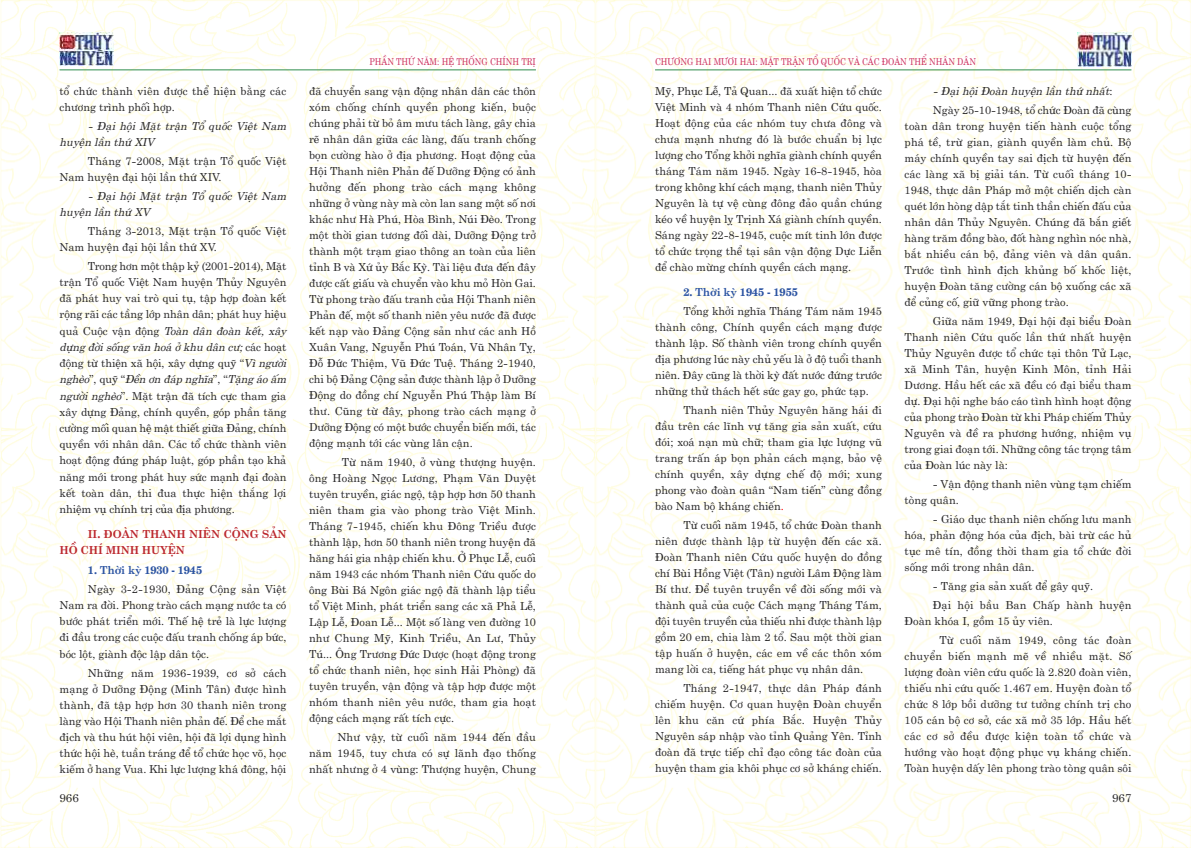
<style>
.page{position:relative;width:1191px;height:848px;background:#fff}
.page>*{position:absolute;margin:0;border:0;box-sizing:border-box;transform-origin:0 0}
.t1{font:11.5px "UTM Centur";color:#272627}
.t2{font:11px/16px "UTM Centur";color:#272627;text-align:justify}
.t3{font:italic 11px/16px "UTM Centur";letter-spacing:.01em;color:#272627}
.t4{font:11px/19px "UTM Centur";letter-spacing:.02em;color:#272627}
.t5{font:700 11px/16.2px "UTM Centur";letter-spacing:-.01em;color:#bb262c}
.t6{font:700 11px "UTM Centur";letter-spacing:-.01em;color:#2c54a2}
.t7{font:9.5px "UTM Centur";color:#cd3160;scale:.85 1}
.s1{font-style:italic}
.s2{color:#f00}
</style>
<div class="page">
<img style="left:0;top:0;width:1191px;height:848px">
<hr style="left:655px;top:70px;width:476px;height:1px;background:#2f8d4d">
<img style="left:1077px;top:33px;width:54px;height:33px">
<img style="left:60px;top:32px;width:53px;height:34px">
<hr style="left:60px;top:69px;width:476px;height:1px;background:#2f8d4d">
<p class="t2" style="left:60px;top:81px;width:228px">tổ chức thành viên được thể hiện bằng các chương trình phối hợp.</p>
<p class="t3" style="left:60px;top:116px;width:228px;text-indent:28px">- Đại hội Mặt trận Tổ quốc Việt Nam huyện lần thứ XIV</p>
<p class="t2" style="left:60px;top:151px;width:228px;text-indent:28px">Tháng 7-2008, Mặt trận Tổ quốc Việt<br>Nam huyện đại hội lần thứ XIV.</p>
<p class="t3" style="left:60px;top:186px;width:228px;text-indent:28px">- Đại hội Mặt trận Tổ quốc Việt Nam huyện lần thứ XV</p>
<p class="t2" style="left:60px;top:221px;width:228px;text-indent:28px">Tháng 3-2013, Mặt trận Tổ quốc Việt<br>Nam huyện đại hội lần thứ XV.</p>
<p class="t2" style="left:60px;top:256px;width:228px;text-indent:28px">Trong hơn một thập kỷ (2001-2014), Mặt trận Tổ quốc Việt Nam huyện Thủy Nguyên đã phát huy vai trò qui tụ, tập hợp đoàn kết rộng rãi các tầng lớp nhân dân; phát huy hiệu quả Cuộc vận động <span class="s1">Toàn dân đoàn kết, xây dựng đời sống văn hoá ở khu dân cư;</span> các hoạt động từ thiện xã hội, xây dựng quỹ “<span class="s1">Vì người nghèo</span>”, quỹ “<span class="s1">Đền ơn đáp nghĩa</span>”, “<span class="s1">Tặng áo ấm người nghèo</span>”. Mặt trận đã tích cực tham gia xây dựng Đảng, chính quyền, góp phần tăng cường mối quan hệ mật thiết giữa Đảng, chính quyền với nhân dân. Các tổ chức thành viên hoạt động đúng pháp luật, góp phần tạo khả năng mới trong phát huy sức mạnh đại đoàn kết toàn dân, thi đua thực hiện thắng lợi nhiệm vụ chính trị của địa phương.</p>
<p class="t5" style="left:60px;top:524px;width:228px;text-indent:28px">II. ĐOÀN THANH NIÊN CỘNG SẢN<br>HỒ CHÍ MINH HUYỆN</p>
<p class="t6" style="left:88px;top:560px;width:116px">1. Thời kỳ 1930 - 1945</p>
<p class="t2" style="left:60px;top:579px;width:228px;text-indent:28px">Ngày 3-2-1930, Đảng Cộng sản Việt Nam ra đời. Phong trào cách mạng nước ta có bước phát triển mới. Thế hệ trẻ là lực lượng đi đầu trong các cuộc đấu tranh chống áp bức, bóc lột, giành độc lập dân tộc.</p>
<p class="t2" style="left:60px;top:663px;width:228px;text-indent:28px">Những năm 1936-1939, cơ sở cách mạng ở Dưỡng Động (Minh Tân) được hình thành, đã tập hợp hơn 30 thanh niên trong làng vào Hội Thanh niên phản đế. Để che mắt địch và thu hút hội viên, hội đã lợi dụng hình thức hội hè, tuần tráng để tổ chức học võ, học kiếm ở hang Vua. Khi lực lượng khá đông, hội</p>
<p class="t1" style="left:60px;top:788px;width:21px">966</p>
<p class="t7" style="left:369px;top:54px;width:197px">PHẦN THỨ NĂM: HỆ THỐNG CHÍNH TRỊ</p>
<p class="t2" style="left:309px;top:81px;width:228px">đã chuyển sang vận động nhân dân các thôn xóm chống chính quyền phong kiến, buộc chúng phải từ bỏ âm mưu tách làng, gây chia rẽ nhân dân giữa các làng, đấu tranh chống bọn cường hào ở địa phương. Hoạt động của Hội Thanh niên Phản đế Dưỡng Động có ảnh hưởng đến phong trào cách mạng không những ở vùng này mà còn lan sang một số nơi khác như Hà Phú, Hòa Bình, Núi Đèo. Trong một thời gian tương đối dài, Dưỡng Động trở thành một trạm giao thông an toàn của liên tỉnh B và Xứ ủy Bắc Kỳ. Tài liệu đưa đến đây được cất giấu và chuyển vào khu mỏ Hòn Gai.<br>Từ phong trào đấu tranh của Hội Thanh niên Phản đế, một số thanh niên yêu nước đã được kết nạp vào Đảng Cộng sản như các anh Hồ Xuân Vang, Nguyễn Phú Toán, Vũ Nhân Tỵ, Đỗ Đức Thiệm, Vũ Đức Tuệ. Tháng 2-1940, chi bộ Đảng Cộng sản được thành lập ở Dưỡng Động do đồng chí Nguyễn Phú Thập làm Bí thư. Cũng từ đây, phong trào cách mạng ở Dưỡng Động có một bước chuyển biến mới, tác động mạnh tới các vùng lân cận.</p>
<p class="t2" style="left:309px;top:452px;width:228px;text-indent:33px">Từ năm 1940, ở vùng thượng huyện. ông Hoàng Ngọc Lương, Phạm Văn Duyệt tuyên truyền, giác ngộ, tập hợp hơn 50 thanh niên tham gia vào phong trào Việt Minh.<br>Tháng 7-1945, chiến khu Đông Triều được thành lập, hơn 50 thanh niên trong huyện đã hăng hái gia nhập chiến khu. Ở Phục Lễ, cuối năm 1943 các nhóm Thanh niên Cứu quốc do ông Bùi Bá Ngôn giác ngộ đã thành lập tiểu tổ Việt Minh, phát triển sang các xã Phả Lễ, Lập Lễ, Đoan Lễ... Một số làng ven đường 10 như Chung Mỹ, Kinh Triều, An Lư, Thủy Tú... Ông Trương Đức Dược (hoạt động trong tổ chức thanh niên, học sinh Hải Phòng) đã tuyên truyền, vận động và tập hợp được một nhóm thanh niên yêu nước, tham gia hoạt động cách mạng rất tích cực.</p>
<p class="t2" style="left:309px;top:727px;width:228px;text-indent:28px">Như vậy, từ cuối năm 1944 đến đầu năm 1945, tuy chưa có sự lãnh đạo thống nhất nhưng ở 4 vùng: Thượng huyện, Chung</p>
<p class="t7" style="left:655px;top:54px;width:379px">CHƯƠNG HAI MƯƠI HAI: MẶT TRẬN TỔ QUỐC VÀ CÁC ĐOÀN THỂ NHÂN DÂN</p>
<p class="t2" style="left:655px;top:81px;width:228px">Mỹ, Phục Lễ, Tả Quan... đã xuất hiện tổ chức Việt Minh và 4 nhóm Thanh niên Cứu quốc.<br>Hoạt động của các nhóm tuy chưa đông và chưa mạnh nhưng đó là bước chuẩn bị lực lượng cho Tổng khởi nghĩa giành chính quyền tháng Tám năm 1945. Ngày 16-8-1945, hòa trong không khí cách mạng, thanh niên Thủy Nguyên là tự vệ cùng đông đảo quần chúng kéo về huyện lỵ Trịnh Xá giành chính quyền.<br>Sáng ngày 22-8-1945, cuộc mít tinh lớn được tổ chức trọng thể tại sân vận động Dực Liễn để chào mừng chính quyền cách mạng.</p>
<p class="t6" style="left:683px;top:282px;width:116px">2. Thời kỳ 1945 - 1955</p>
<p class="t2" style="left:655px;top:301px;width:228px;text-indent:28px">Tổng khởi nghĩa Tháng Tám năm 1945 thành công, Chính quyền cách mạng được thành lập. Số thành viên trong chính quyền địa phương lúc này chủ yếu là ở độ tuổi thanh niên. Đây cũng là thời kỳ đất nước đứng trước những thử thách hết sức gay go, phức tạp.</p>
<p class="t2" style="left:655px;top:400px;width:228px;text-indent:28px">Thanh niên Thủy Nguyên hăng hái đi đầu trên các lĩnh vự tăng gia sản xuất, cứu đói; xoá nạn mù chữ; tham gia lực lượng vũ trang trấn áp bọn phản cách mạng, bảo vệ chính quyền, xây dựng chế độ mới; xung phong vào đoàn quân “Nam tiến” cùng đồng bào Nam bộ kháng chiến<span class="s2">.</span></p>
<p class="t2" style="left:655px;top:515px;width:228px;text-indent:28px">Từ cuối năm 1945, tổ chức Đoàn thanh niên được thành lập từ huyện đến các xã.<br>Đoàn Thanh niên Cứu quốc huyện do đồng chí Bùi Hồng Việt (Tân) người Lâm Động làm Bí thư. Để tuyên truyền về đời sống mới và thành quả của cuộc Cách mạng Tháng Tám, đội tuyên truyền của thiếu nhi được thành lập gồm 20 em, chia làm 2 tổ. Sau một thời gian tập huấn ở huyện, các em về các thôn xóm mang lời ca, tiếng hát phục vụ nhân dân.</p>
<p class="t2" style="left:655px;top:678px;width:228px;text-indent:28px">Tháng 2-1947, thực dân Pháp đánh chiếm huyện. Cơ quan huyện Đoàn chuyển lên khu căn cứ phía Bắc. Huyện Thủy Nguyên sáp nhập vào tỉnh Quảng Yên. Tỉnh đoàn đã trực tiếp chỉ đạo công tác đoàn của huyện tham gia khôi phục cơ sở kháng chiến.</p>
<p class="t2" style="left:933px;top:80px;width:200px;line-height:19px"><span class="s1">- Đại hội Đoàn huyện lần thứ nhất</span>:<br>Ngày 25-10-1948, tổ chức Đoàn đã cùng</p>
<p class="t2" style="left:904px;top:116px;width:228px">toàn dân trong huyện tiến hành cuộc tổng phá tề, trừ gian, giành quyền làm chủ. Bộ máy chính quyền tay sai địch từ huyện đến các làng xã bị giải tán. Từ cuối tháng 10- 1948, thực dân Pháp mở một chiến dịch càn quét lớn hòng dập tắt tinh thần chiến đấu của nhân dân Thủy Nguyên. Chúng đã bắn giết hàng trăm đồng bào, đốt hàng nghìn nóc nhà, bắt nhiều cán bộ, đảng viên và dân quân.<br>Trước tình hình địch khủng bố khốc liệt, huyện Đoàn tăng cường cán bộ xuống các xã để củng cố, giữ vững phong trào.</p>
<p class="t2" style="left:904px;top:311px;width:228px;text-indent:28px">Giữa năm 1949, Đại hội đại biểu Đoàn Thanh niên Cứu quốc lần thứ nhất huyện Thủy Nguyên được tổ chức tại thôn Tử Lạc, xã Minh Tân, huyện Kinh Môn, tỉnh Hải Dương. Hầu hết các xã đều có đại biểu tham dự. Đại hội nghe báo cáo tình hình hoạt động của phong trào Đoàn từ khi Pháp chiếm Thủy Nguyên và đề ra phương hướng, nhiệm vụ trong giai đoạn tới. Những công tác trọng tâm của Đoàn lúc này là:</p>
<p class="t2" style="left:904px;top:474px;width:228px;text-indent:28px">- Vận động thanh niên vùng tạm chiếm tòng quân.</p>
<p class="t2" style="left:904px;top:509px;width:228px;text-indent:28px">- Giáo dục thanh niên chống lưu manh hóa, phản động hóa của địch, bài trừ các hủ tục mê tín, đồng thời tham gia tổ chức đời sống mới trong nhân dân.</p>
<p class="t2" style="left:933px;top:575px;width:200px;line-height:19px">- Tăng gia sản xuất để gây quỹ.<br>Đại hội bầu Ban Chấp hành huyện</p>
<p class="t4" style="left:939px;top:610px;width:194px;text-indent:-35px">Đoàn khóa I, gồm 15 ủy viên.<br>Từ cuối năm 1949, công tác đoàn</p>
<p class="t2" style="left:904px;top:646px;width:228px">chuyển biến mạnh mẽ về nhiều mặt. Số lượng đoàn viên cứu quốc là 2.820 đoàn viên, thiếu nhi cứu quốc 1.467 em. Huyện đoàn tổ chức 8 lớp bồi dưỡng tư tưởng chính trị cho 105 cán bộ cơ sở, các xã mở 35 lớp. Hầu hết các cơ sở đều được kiện toàn tổ chức và hướng vào hoạt động phục vụ kháng chiến.<br>Toàn huyện dấy lên phong trào tòng quân sôi</p>
<p class="t1" style="left:1112px;top:788px;width:21px">967</p>
</div>
